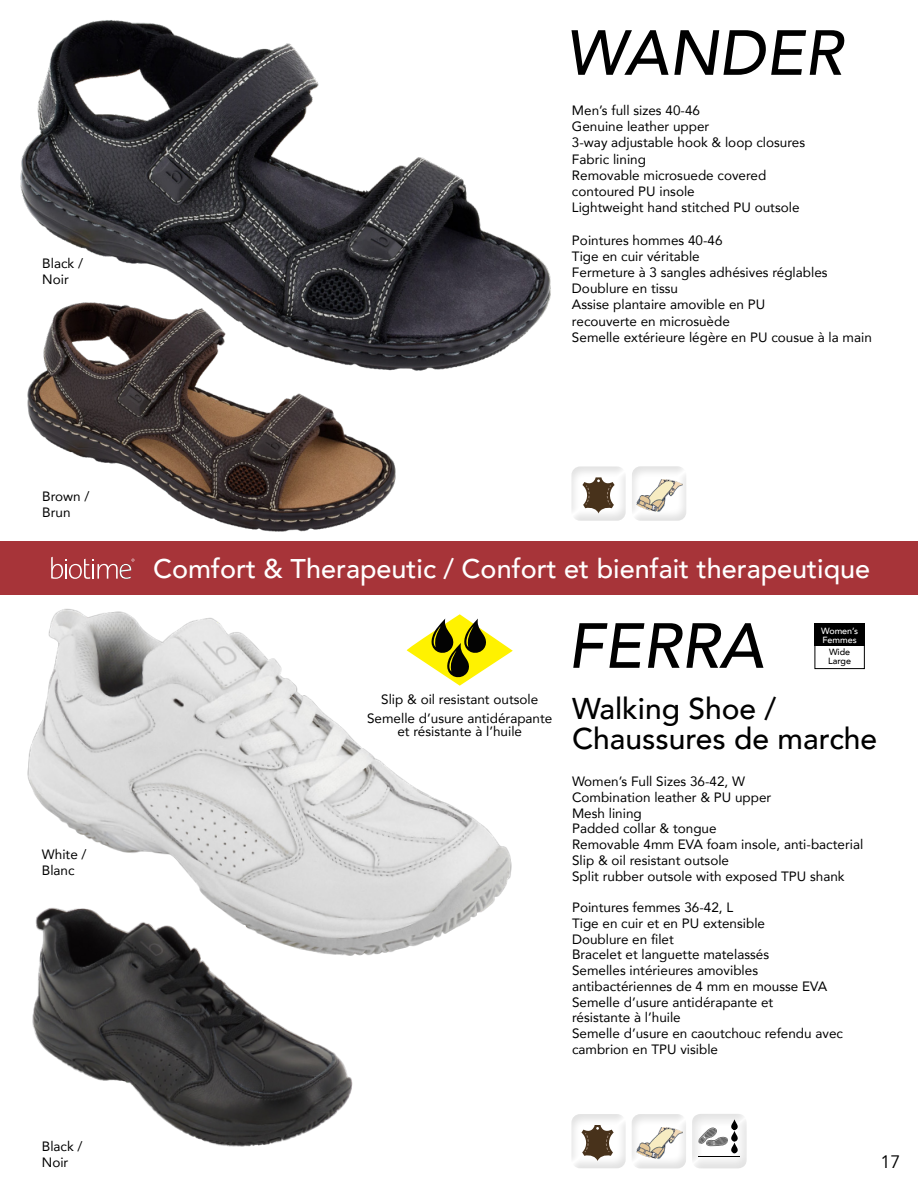
<style>
.page{position:relative;width:918px;height:1188px;background:#fff}
.page>*{position:absolute;margin:0;border:0;box-sizing:border-box;transform-origin:0 0}
.t1{font:italic 500 63px "Avenir";color:#000}
.t2{font:500 30px/30px "Avenir";color:#000}
.t3{font:500 27px "Avenir";color:#fff}
.t4{font:18px "Avenir";color:#000}
.t5{font:13.5px/16.2px "Avenir";color:#000}
.t6{font:500 9px "Avenir";color:#fff}
.t7{font:500 9px "Avenir";color:#000}
</style>
<div class="page">
<img style="left:27px;top:389px;width:369px;height:143px">
<img style="left:20px;top:20px;width:531px;height:369px">
<div style="left:631px;top:464px;width:57px;height:57px;background:#000;opacity:.12"></div>
<img style="left:635px;top:477px;width:47px;height:36px">
<div style="left:571px;top:464px;width:57px;height:57px;background:#000;opacity:.12"></div>
<svg style="left:582px;top:477px;width:33px;height:36px"></svg>
<img style="left:27px;top:608px;width:485px;height:347px">
<img style="left:27px;top:900px;width:336px;height:247px">
<div style="left:571px;top:1111px;width:57px;height:57px;background:#000;opacity:.12"></div>
<svg style="left:581px;top:1125px;width:33px;height:36px"></svg>
<div style="left:631px;top:1112px;width:57px;height:57px;background:#000;opacity:.12"></div>
<img style="left:635px;top:1125px;width:47px;height:35px">
<svg style="left:692px;top:1114px;width:55px;height:54px;fill:#eee"></svg>
<svg style="left:698px;top:1119px;width:40px;height:35px"></svg>
<hr style="left:698px;top:1156px;width:42px;height:1px;background:#000">
<svg style="left:407px;top:614px;width:106px;height:72px"></svg>
<div style="left:814px;top:623px;width:51px;height:23px;background:#000"></div>
<div style="left:814px;top:623px;width:51px;height:46px;border:1px solid #000"></div>
<div style="left:0;top:542px;width:918px;height:53px;background:#a73439"></div>
<svg style="left:51px;top:557px;width:83px;height:22px"></svg>
<p class="t5" style="left:42px;top:255px;width:42px">Black /<br>Noir</p>
<p class="t5" style="left:42px;top:488px;width:49px">Brown /<br>Brun</p>
<p class="t5" style="left:42px;top:846px;width:46px">White /</p>
<p class="t5" style="left:42px;top:862px;width:34px">Blanc</p>
<p class="t5" style="left:42px;top:1138px;width:42px">Black /</p>
<p class="t5" style="left:42px;top:1154px;width:28px">Noir</p>
<p class="t1" style="left:565px;top:15px;width:279px">WANDER</p>
<p class="t5" style="left:572px;top:102px;width:130px">Men’s full sizes 40-46</p>
<p class="t5" style="left:572px;top:118px;width:139px">Genuine leather upper</p>
<p class="t5" style="left:572px;top:134px;width:235px">3-way adjustable hook &amp; loop closures</p>
<p class="t5" style="left:572px;top:150px;width:76px">Fabric lining</p>
<p class="t5" style="left:572px;top:167px;width:196px">Removable microsuede covered contoured PU insole</p>
<p class="t5" style="left:572px;top:199px;width:229px">Lightweight hand stitched PU outsole</p>
<p class="t5" style="left:572px;top:231px;width:152px">Pointures hommes 40-46</p>
<p class="t5" style="left:572px;top:248px;width:129px">Tige en cuir véritable</p>
<p class="t5" style="left:572px;top:264px;width:257px">Fermeture à 3 sangles adhésives réglables</p>
<p class="t5" style="left:572px;top:280px;width:108px">Doublure en tissu</p>
<p class="t5" style="left:572px;top:296px;width:195px">Assise plantaire amovible en PU recouverte en microsuède</p>
<p class="t5" style="left:572px;top:329px;width:301px">Semelle extérieure légère en PU cousue à la main</p>
<p class="t3" style="left:153px;top:545px;width:719px">Comfort &amp; Therapeutic / Confort et bienfait therapeutique</p>
<p class="t5" style="left:381px;top:691px;width:159px">Slip &amp; oil resistant outsole</p>
<p class="t5" style="left:367px;top:711px;width:187px;line-height:13.2px;text-align:center">Semelle d’usure antidérapante et résistante à l’huile</p>
<p class="t1" style="left:568px;top:608px;width:197px">FERRA</p>
<p class="t6" style="left:821px;top:623px;width:38px">Women’s</p>
<p class="t6" style="left:822px;top:632px;width:36px">Femmes</p>
<p class="t7" style="left:829px;top:645px;width:23px">Wide</p>
<p class="t7" style="left:828px;top:653px;width:24px">Large</p>
<p class="t2" style="left:572px;top:692px;width:307px">Walking Shoe /<br>Chaussures de marche</p>
<p class="t5" style="left:572px;top:773px;width:175px">Women’s Full Sizes 36-42, W</p>
<p class="t5" style="left:572px;top:789px;width:201px">Combination leather &amp; PU upper</p>
<p class="t5" style="left:572px;top:804px;width:71px">Mesh lining</p>
<p class="t5" style="left:572px;top:820px;width:146px">Padded collar &amp; tongue</p>
<p class="t5" style="left:572px;top:836px;width:293px">Removable 4mm EVA foam insole, anti-bacterial</p>
<p class="t5" style="left:572px;top:852px;width:159px">Slip &amp; oil resistant outsole</p>
<p class="t5" style="left:572px;top:867px;width:274px">Split rubber outsole with exposed TPU shank</p>
<p class="t5" style="left:572px;top:899px;width:163px">Pointures femmes 36-42, L</p>
<p class="t5" style="left:572px;top:915px;width:195px">Tige en cuir et en PU extensible</p>
<p class="t5" style="left:572px;top:930px;width:103px">Doublure en filet</p>
<p class="t5" style="left:572px;top:946px;width:199px">Bracelet et languette matelassés</p>
<p class="t5" style="left:572px;top:962px;width:257px;line-height:15.8px">Semelles intérieures amovibles antibactériennes de 4 mm en mousse EVA</p>
<p class="t5" style="left:572px;top:994px;width:203px;line-height:15.8px">Semelle d’usure antidérapante et résistante à l’huile</p>
<p class="t5" style="left:572px;top:1025px;width:272px">Semelle d’usure en caoutchouc refendu avec</p>
<p class="t5" style="left:572px;top:1041px;width:148px">cambrion en TPU visible</p>
<h3 class="t4" style="left:880px;top:1151px;width:22px">17</h3>
</div>
